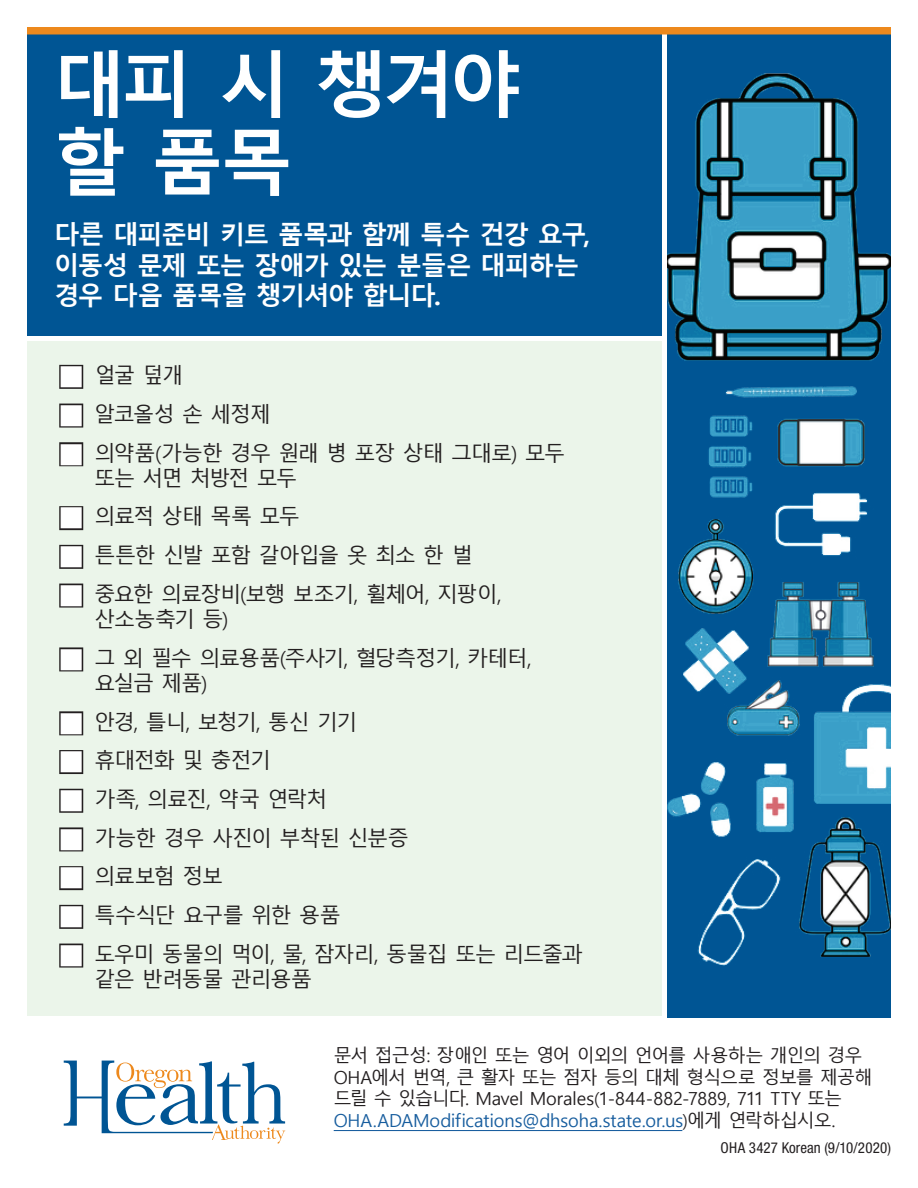
<style>
.page{position:relative;width:918px;height:1188px;background:#fff}
.page>*{position:absolute;margin:0;border:0;box-sizing:border-box;transform-origin:0 0}
.t1{font:700 72px/78px "Malgun Gothic";letter-spacing:-.07em;color:#fff}
.t2{font:700 25.5px/30.6px "Malgun Gothic";letter-spacing:-.05em;color:#fff}
.t3{font:21px/38.7px "Malgun Gothic";letter-spacing:-.06em;color:#231f20}
.t4{font:18px/21.6px "Malgun Gothic";letter-spacing:-.01em;color:#231f20}
.t5{font:condensed 15px "Helvetica Neue LT Std";letter-spacing:.005em;color:#231f20}
.s1{color:#175d9e}
</style>
<div class="page">
<div style="left:27px;top:28px;width:634px;height:308px;background:#005594"></div>
<div style="left:27px;top:341px;width:634px;height:675px;background:#ebf5ea"></div>
<svg style="left:64px;top:1061px;width:221px;height:83px"></svg>
<img style="left:667px;top:34px;width:224px;height:983px">
<hr style="left:334px;top:1130px;width:348px;height:1px;background:#175d9e">
<div style="left:27px;top:27px;width:864px;height:7px;background:#ed891d"></div>
<h1 class="t1" style="left:54px;top:47px;width:468px">대피 시 챙겨야 할 품목</h1>
<p class="t2" style="left:54px;top:220px;width:538px">다른 대피준비 키트 품목과 함께 특수 건강 요구, 이동성 문제 또는 장애가 있는 분들은 대피하는 경우 다음 품목을 챙기셔야 합니다.</p>
<p class="t3" style="left:94px;top:357px;width:472px">얼굴 덮개<br>알코올성 손 세정제<br>의약품(가능한 경우 원래 병 포장 상태 그대로) 모두</p>
<p class="t3" style="left:94px;top:459px;width:409px">또는 서면 처방전 모두<br>의료적 상태 목록 모두<br>튼튼한 신발 포함 갈아입을 옷 최소 한 벌 중요한 의료장비(보행 보조기, 휠체어, 지팡이,</p>
<p class="t3" style="left:94px;top:601px;width:439px">산소농축기 등)<br>그 외 필수 의료용품(주사기, 혈당측정기, 카테터,</p>
<p class="t3" style="left:94px;top:664px;width:490px">요실금 제품)<br>안경, 틀니, 보청기, 통신 기기<br>휴대전화 및 충전기<br>가족, 의료진, 약국 연락처<br>가능한 경우 사진이 부착된 신분증<br>의료보험 정보<br>특수식단 요구를 위한 용품<br>도우미 동물의 먹이, 물, 잠자리, 동물집 또는 리드줄과</p>
<p class="t3" style="left:94px;top:961px;width:219px">같은 반려동물 관리용품</p>
<p class="t4" style="left:334px;top:1045px;width:540px">문서 접근성: 장애인 또는 영어 이외의 언어를 사용하는 개인의 경우 OHA에서 번역, 큰 활자 또는 점자 등의 대체 형식으로 정보를 제공해 드릴 수 있습니다. Mavel Morales(1-844-882-7889, 711 TTY 또는 <span class="s1">OHA.ADAModifications@dhsoha.state.or.us</span>)에게 연락하십시오.</p>
<p class="t5" style="left:721px;top:1139px;width:172px">OHA 3427 Korean (9/10/2020)</p>
</div>
